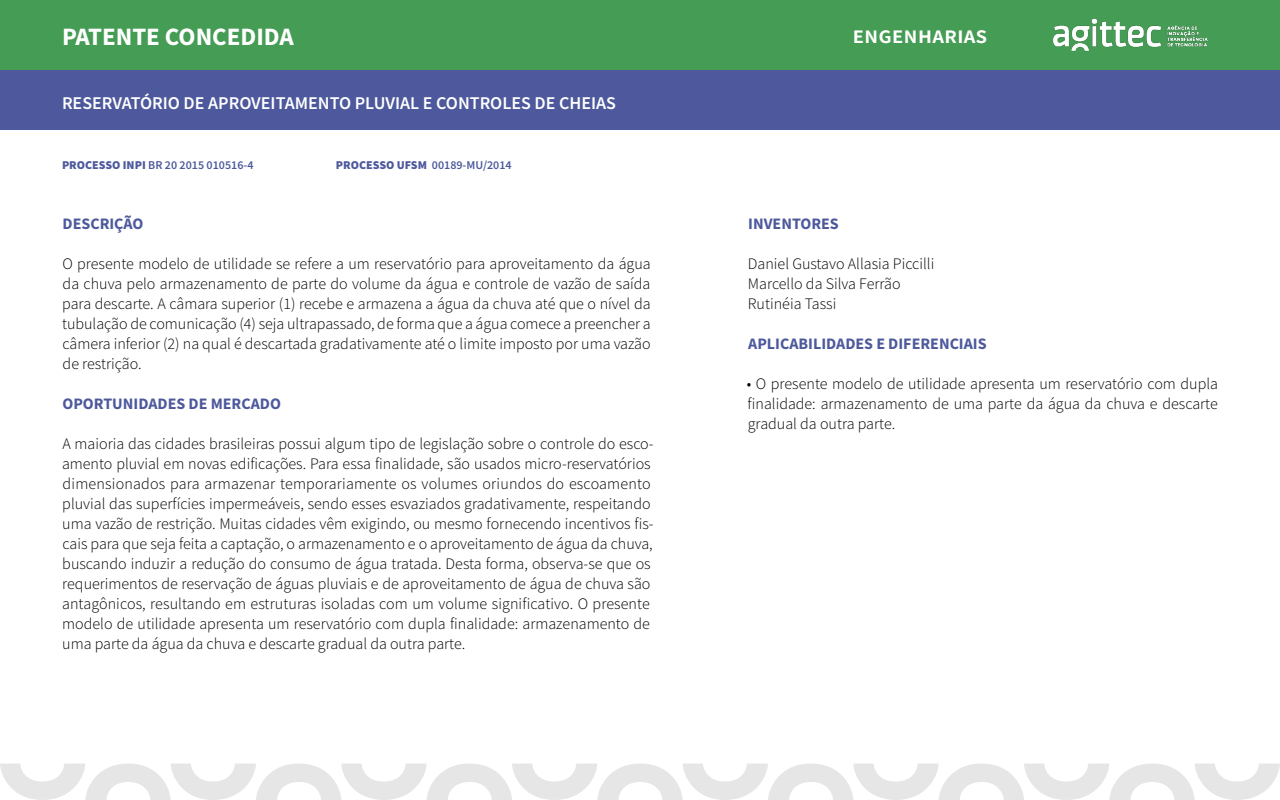
<style>
.page{position:relative;width:1280px;height:800px;background:#fff}
.page>*{position:absolute;margin:0;border:0;box-sizing:border-box;transform-origin:0 0}
.t1{font:700 25px "Source Sans Pro";color:#fff}
.t2{font:600 24px "Source Sans Pro";color:#fff}
.t3{font:600 18px "Source Sans Pro";color:#fff}
.t4{font:300 16px/20px "Source Sans Pro";color:#000;text-align:justify}
.t5{font:700 16px "Source Sans Pro";color:#4d599c}
.t6{font:600 12px "Source Sans Pro";color:#4d599c}
.s1{font-weight:900}
</style>
<div class="page">
<svg style="left:0;top:764px;width:1280px;height:36px"></svg>
<div style="left:0;top:70px;width:1280px;height:60px;background:#4d599c"></div>
<div style="left:0;top:0;width:1280px;height:70px;background:#459c54"></div>
<img style="left:1053px;top:18px;width:155px;height:33px">
<h1 class="t1" style="left:62px;top:20px;width:233px">PATENTE CONCEDIDA</h1>
<h2 class="t2" style="left:852px;top:19px;width:136px">engenharias</h2>
<p class="t3" style="left:62px;top:92px;width:556px">RESERVATÓRIO DE APROVEITAMENTO PLUVIAL E CONTROLES DE CHEIAS</p>
<p class="t6" style="left:62px;top:157px;width:193px"><span class="s1">PROCESSO INPI</span> BR 20 2015 010516-4</p>
<p class="t6" style="left:336px;top:157px;width:177px"><span class="s1">PROCESSO UFSM</span> 00189-MU/2014</p>
<p class="t5" style="left:63px;top:213px;width:83px">DESCRIÇÃO</p>
<p class="t4" style="left:62px;top:254px;width:590px">O presente modelo de utilidade se refere a um reservatório para aproveitamento da água da chuva pelo armazenamento de parte do volume da água e controle de vazão de saída para descarte. A câmara superior (1) recebe e armazena a água da chuva até que o nível da tubulação de comunicação (4) seja ultrapassado, de forma que a água comece a preencher a câmera inferior (2) na qual é descartada gradativamente até o limite imposto por uma vazão de restrição.</p>
<p class="t5" style="left:62px;top:393px;width:220px">OPORTUNIDADES DE MERCADO</p>
<p class="t4" style="left:62px;top:434px;width:593px;text-align:left">A maioria das cidades brasileiras possui algum tipo de legislação sobre o controle do esco&shy;amento pluvial em novas edificações. Para essa finalidade, são usados micro-reservatórios dimensionados para armazenar temporariamente os volumes oriundos do escoamento pluvial das superfícies impermeáveis, sendo esses esvaziados gradativamente, respeitando uma vazão de restrição. Muitas cidades vêm exigindo, ou mesmo fornecendo incentivos fis&shy;cais para que seja feita a captação, o armazenamento e o aproveitamento de água da chuva, buscando induzir a redução do consumo de água tratada. Desta forma, observa-se que os requerimentos de reservação de águas pluviais e de aproveitamento de água de chuva são antagônicos, resultando em estruturas isoladas com um volume significativo. O presente modelo de utilidade apresenta um reservatório com dupla finalidade: armazenamento de uma parte da água da chuva e descarte gradual da outra parte.</p>
<p class="t5" style="left:748px;top:213px;width:92px">INVENTORES</p>
<p class="t4" style="left:748px;top:254px;width:188px;text-align:left">Daniel Gustavo Allasia Piccilli<br>Marcello da Silva Ferrão<br>Rutinéia Tassi</p>
<p class="t5" style="left:748px;top:333px;width:240px">APLICABILIDADES E DIFERENCIAIS</p>
<p class="t4" style="left:747px;top:374px;width:473px">• O presente modelo de utilidade apresenta um reservatório com dupla finalidade: armazenamento de uma parte da água da chuva e descarte gradual da outra parte.</p>
</div>
